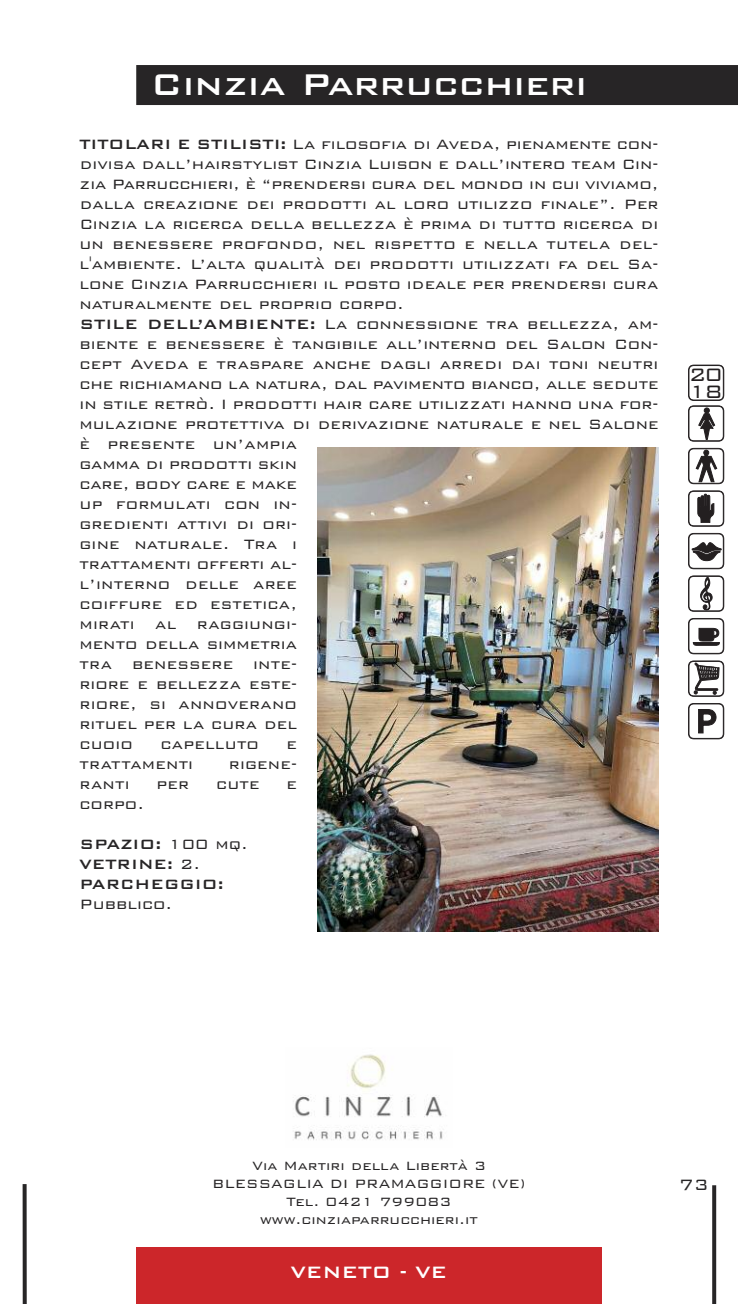
<style>
.page{position:relative;width:738px;height:1304px;background:#fff}
.page>*{position:absolute;margin:0;border:0;box-sizing:border-box;transform-origin:0 0}
.t1{font:500 40px "Bank Gothic BT";color:#fff}
.t2{font:300 24px "Bank Gothic BT";color:#231f20}
.t3{font:500 22px "Bank Gothic BT";color:#fff}
.t4{font:300 20px "Bank Gothic BT";color:#272526}
.t5{font:300 18px/20px "Bank Gothic BT";color:#272526}
.t6{font:500 18px/20px "Bank Gothic BT";color:#272526}
.t7{font:300 16px/18px "Bank Gothic BT";color:#272526;text-align:center}
.s1{font-weight:500}
.s2{font-weight:300}
</style>
<div class="page">
<div style="left:136px;top:65px;width:601px;height:40px;background:#272526"></div>
<svg style="left:712px;top:1185px;width:3px;height:119px"></svg>
<div style="left:136px;top:1247px;width:465px;height:57px;background:#cc262a"></div>
<div style="left:687px;top:365px;width:36px;height:36px;border:2px solid #231f20;border-radius:5px"></div>
<div style="left:688px;top:366px;width:34px;height:34px;background:#fff;border-radius:5px"></div>
<div style="left:688px;top:365px;width:35px;height:35px;border:1px solid #231f20;border-radius:5px"></div>
<div style="left:687px;top:405px;width:36px;height:37px;border:2px solid #231f20;border-radius:5px"></div>
<div style="left:688px;top:406px;width:34px;height:35px;background:#fff;border-radius:5px"></div>
<div style="left:688px;top:406px;width:35px;height:35px;border:1px solid #231f20;border-radius:5px"></div>
<svg style="left:697px;top:407px;width:17px;height:33px"></svg>
<div style="left:687px;top:448px;width:36px;height:36px;border:2px solid #231f20;border-radius:5px"></div>
<div style="left:688px;top:449px;width:34px;height:34px;background:#fff;border-radius:5px"></div>
<div style="left:688px;top:448px;width:35px;height:36px;border:1px solid #231f20;border-radius:5px"></div>
<svg style="left:695px;top:450px;width:21px;height:32px"></svg>
<div style="left:687px;top:490px;width:36px;height:37px;border:2px solid #231f20;border-radius:5px"></div>
<div style="left:688px;top:491px;width:34px;height:35px;background:#fff;border-radius:5px"></div>
<div style="left:688px;top:491px;width:35px;height:35px;border:1px solid #231f20;border-radius:5px"></div>
<svg style="left:697px;top:494px;width:16px;height:29px"></svg>
<div style="left:687px;top:533px;width:36px;height:36px;border:2px solid #231f20;border-radius:5px"></div>
<div style="left:688px;top:534px;width:34px;height:34px;background:#fff;border-radius:5px"></div>
<div style="left:688px;top:533px;width:35px;height:36px;border:1px solid #231f20;border-radius:5px"></div>
<svg style="left:691px;top:542px;width:30px;height:19px"></svg>
<div style="left:687px;top:575px;width:36px;height:37px;border:2px solid #231f20;border-radius:5px"></div>
<div style="left:688px;top:576px;width:34px;height:35px;background:#fff;border-radius:5px"></div>
<div style="left:688px;top:576px;width:35px;height:35px;border:1px solid #231f20;border-radius:5px"></div>
<svg style="left:699px;top:576px;width:13px;height:35px"></svg>
<div style="left:687px;top:618px;width:36px;height:36px;border:2px solid #231f20;border-radius:5px"></div>
<div style="left:688px;top:619px;width:34px;height:34px;background:#fff;border-radius:5px"></div>
<div style="left:688px;top:618px;width:35px;height:36px;border:1px solid #231f20;border-radius:5px"></div>
<svg style="left:692px;top:628px;width:27px;height:18px"></svg>
<div style="left:687px;top:660px;width:36px;height:37px;border:2px solid #231f20;border-radius:5px"></div>
<div style="left:688px;top:661px;width:34px;height:35px;background:#fff;border-radius:5px"></div>
<div style="left:688px;top:661px;width:35px;height:35px;border:1px solid #231f20;border-radius:5px"></div>
<svg style="left:693px;top:663px;width:26px;height:32px"></svg>
<div style="left:687px;top:703px;width:36px;height:36px;border:2px solid #231f20;border-radius:5px"></div>
<div style="left:688px;top:704px;width:34px;height:34px;background:#fff;border-radius:5px"></div>
<div style="left:688px;top:703px;width:35px;height:36px;border:1px solid #231f20;border-radius:5px"></div>
<svg style="left:698px;top:709px;width:18px;height:24px"></svg>
<img style="left:317px;top:448px;width:340px;height:483px">
<svg style="left:23px;top:1184px;width:4px;height:120px"></svg>
<img style="left:293px;top:1054px;width:150px;height:86px">
<h1 class="t1" style="left:151px;top:58px;width:437px">Cinzia Parrucchieri</h1>
<p class="t5" style="left:79px;top:133px;width:580px"><span class="s1">TITOLARI E STILISTI:</span> La filosofia di Aveda, pienamente con&shy;divisa dall’hairstylist Cinzia Luison e dall’intero team Cin&shy;zia Parrucchieri, è “prendersi cura del mondo in cui viviamo, dalla creazione dei prodotti al loro utilizzo finale”. Per Cinzia la ricerca della bellezza è prima di tutto ricerca di un benessere profondo, nel rispetto e nella tutela del&shy;l'ambiente. L’alta qualità dei prodotti utilizzati fa del Sa&shy;lone Cinzia Parrucchieri il posto ideale per prendersi cura naturalmente del proprio corpo.<br><span class="s1">STILE DELL’AMBIENTE:</span> La connessione tra bellezza, am&shy;biente e benessere è tangibile all’interno del Salon Con&shy;cept Aveda e traspare anche dagli arredi dai toni neutri che richiamano la natura, dal pavimento bianco, alle sedute in stile retrò. I prodotti hair care utilizzati hanno una for&shy;mulazione protettiva di derivazione naturale e nel Salone è presente un’ampia<br>gamma di prodotti skin<br>care, body care e make<br>up formulati con in-<br>gredienti attivi di ori-<br>gine naturale. Tra i<br>trattamenti offerti al-<br>l’interno delle aree<br>coiffure ed estetica,<br>mirati al raggiungi-<br>mento della simmetria<br>tra benessere inte-<br>riore e bellezza este-<br>riore, si annoverano<br>rituel per la cura del<br>cuoio</p>
<p class="t5" style="left:160px;top:733px;width:100px">capelluto</p>
<p class="t5" style="left:286px;top:733px;width:12px">e</p>
<p class="t5" style="left:79px;top:753px;width:115px">trattamenti</p>
<p class="t5" style="left:229px;top:753px;width:70px">rigene-</p>
<p class="t5" style="left:79px;top:773px;width:52px">ranti</p>
<p class="t5" style="left:156px;top:773px;width:34px">per</p>
<p class="t5" style="left:216px;top:773px;width:45px">cute</p>
<p class="t5" style="left:286px;top:773px;width:12px">e</p>
<p class="t5" style="left:79px;top:793px;width:66px">corpo.</p>
<p class="t6" style="left:79px;top:833px;width:170px">SPAZIO: <span class="s2">100 mq.<br></span>VETRINE: <span class="s2">2.<br></span>PARCHEGGIO:</p>
<p class="t5" style="left:79px;top:893px;width:94px">Pubblico.</p>
<h2 class="t2" style="left:688px;top:359px;width:36px">20</h2>
<h2 class="t2" style="left:688px;top:375px;width:36px">18</h2>
<p class="t7" style="left:212px;top:1156px;width:315px">Via Martiri della Libertà 3<br>BLESSAGLIA DI PRAMAGGIORE (VE)<br>Tel. 0421 799083 www.cinziaparrucchieri.it</p>
<p class="t3" style="left:290px;top:1258px;width:158px">VENETO - VE</p>
<p class="t4" style="left:678px;top:1171px;width:31px">73</p>
</div>
